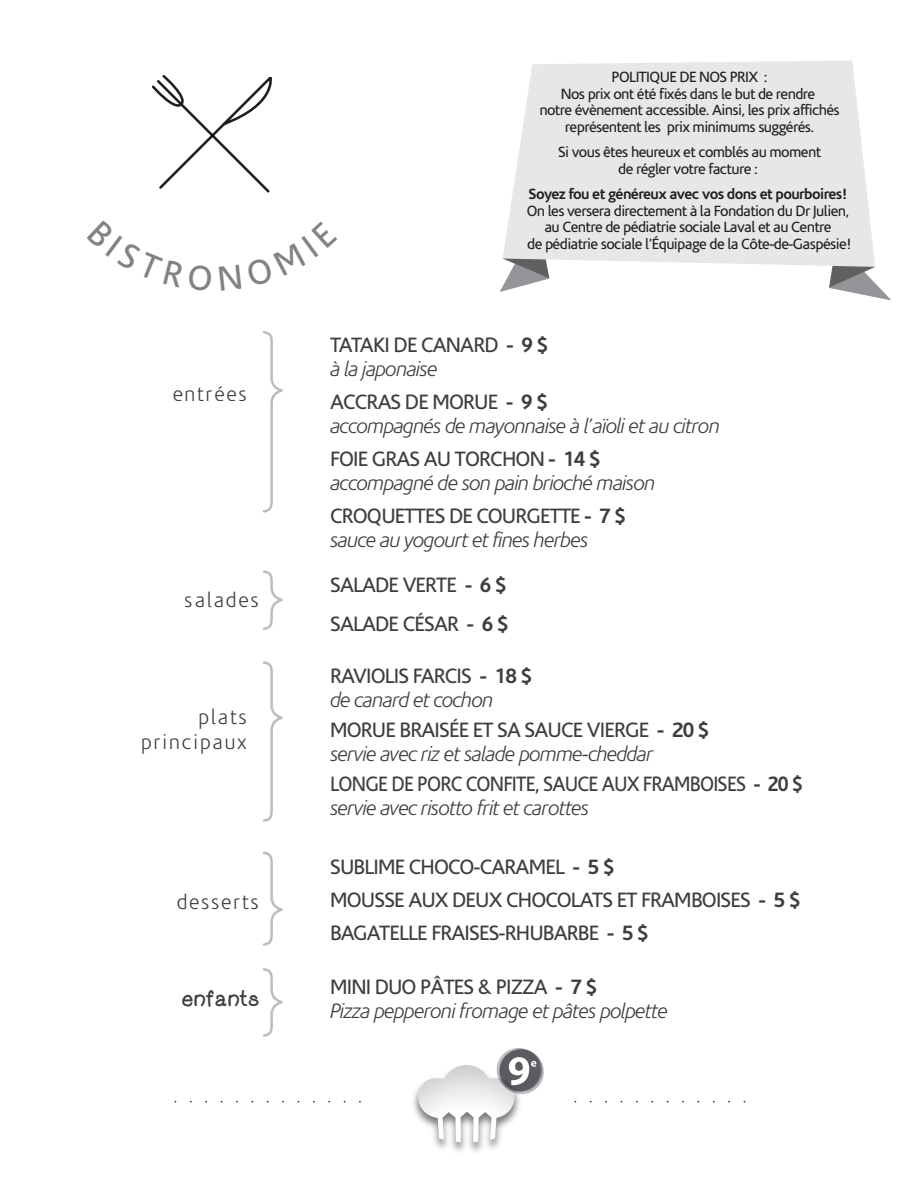
<style>
.page{position:relative;width:918px;height:1188px;background:#fff}
.page>*{position:absolute;margin:0;border:0;box-sizing:border-box;transform-origin:0 0}
.t1{font:italic 300 21px/24px "Corisande";letter-spacing:-.04em;color:#3e3e3f}
.t2{font:21px/33px "Corisande";letter-spacing:-.04em;color:#3e3e3f}
.t3{font:21px/24px "Corisande";letter-spacing:-.04em;color:#3e3e3f;scale:.94 1}
.t4{font:300 21px/25.2px "Corisande";letter-spacing:.075em;color:#3e3e3f;text-align:right}
.t5{font:21px "Djuice Writing";letter-spacing:.075em;color:#3e3e3f}
.t6{font:15px/16.5px "Corisande";letter-spacing:-.04em;color:#231f20;text-align:center}
.t7{font:700 15px "Corisande";letter-spacing:-.04em;color:#231f20}
.s1{font-weight:700}
.s2{font-weight:300;font-style:italic}
.s3{font-weight:400;font-style:normal}
.s4{font-weight:700;font-style:normal}
</style>
<div class="page">
<svg style="left:152px;top:75px;width:120px;height:118px"></svg>
<svg style="left:262px;top:331px;width:21px;height:182px"></svg>
<svg style="left:262px;top:661px;width:21px;height:161px"></svg>
<svg style="left:262px;top:570px;width:21px;height:60px"></svg>
<svg style="left:262px;top:851px;width:21px;height:95px"></svg>
<svg style="left:262px;top:968px;width:21px;height:69px"></svg>
<svg style="left:174px;top:1101px;width:186px;height:1px"></svg>
<svg style="left:574px;top:1101px;width:171px;height:1px"></svg>
<img style="left:413px;top:1090px;width:87px;height:62px">
<svg style="left:417px;top:1048px;width:127px;height:94px"></svg>
<svg style="left:829px;top:267px;width:62px;height:33px"></svg>
<svg style="left:500px;top:267px;width:49px;height:25px"></svg>
<svg style="left:503px;top:60px;width:372px;height:207px;background:#e7e8ea"></svg>
<h1 class="t4" style="left:172px;top:382px;width:76px">entrées</h1>
<h1 class="t4" style="left:185px;top:588px;width:75px">salades</h1>
<h1 class="t4" style="left:141px;top:704px;width:107px">plats principaux</h1>
<h1 class="t4" style="left:177px;top:890px;width:84px">desserts</h1>
<h1 class="t5" style="left:183px;top:990px;width:78px">enfants</h1>
<p class="t6" style="left:539px;top:69px;width:302px">POLITIQUE DE NOS PRIX :<br>Nos prix ont été fixés dans le but de rendre<br>notre évènement accessible. Ainsi, les prix affichés représentent les prix minimums suggérés.</p>
<p class="t6" style="left:558px;top:144px;width:264px">Si vous êtes heureux et comblés au moment de régler votre facture :</p>
<p class="t7" style="left:529px;top:185px;width:321px">Soyez fou et généreux avec vos dons et pourboires!</p>
<p class="t6" style="left:527px;top:203px;width:327px">On les versera directement à la Fondation du Dr Julien, au Centre de pédiatrie sociale Laval et au Centre<br>de pédiatrie sociale l’Équipage de la Côte-de-Gaspésie!</p>
<h1 class="t2" style="left:330px;top:333px;width:220px;line-height:24px">TATAKI DE CANARD <span class="s1">- 9 $ </span><span class="s2">à la japonaise</span></h1>
<h1 class="t1" style="left:330px;top:390px;width:391px"><span class="s3">ACCRAS DE MORUE</span> <span class="s4">- 9 $<br></span>accompagnés de mayonnaise à l’aïoli et au citron</h1>
<h1 class="t1" style="left:330px;top:447px;width:327px"><span class="s3">FOIE GRAS AU TORCHON</span> <span class="s4">- 14 $ </span>accompagné de son pain brioché maison</h1>
<h1 class="t1" style="left:330px;top:504px;width:297px"><span class="s3">CROQUETTES DE COURGETTE</span> <span class="s4">- 7 $ </span>sauce au yogourt et fines herbes</h1>
<h1 class="t2" style="left:330px;top:566px;width:180px;line-height:39px">SALADE VERTE <span class="s1">- 6 $<br></span>SALADE CÉSAR <span class="s1">- 6 $</span></h1>
<h1 class="t1" style="left:330px;top:665px;width:204px"><span class="s3">RAVIOLIS FARCIS</span> <span class="s4">- 18 $ </span>de canard et cochon</h1>
<h1 class="t1" style="left:330px;top:719px;width:381px"><span class="s3">MORUE BRAISÉE ET SA SAUCE VIERGE</span> <span class="s4">- 20 $ </span>servie avec riz et salade pomme-cheddar</h1>
<h1 class="t3" style="left:330px;top:773px;width:505px">LONGE DE PORC CONFITE, SAUCE AUX FRAMBOISES <span class="s1">- 20 $ </span><span class="s2">servie avec risotto frit et carottes</span></h1>
<h1 class="t2" style="left:330px;top:851px;width:472px">SUBLIME CHOCO-CARAMEL <span class="s1">- 5 $<br></span>MOUSSE AUX DEUX CHOCOLATS ET FRAMBOISES <span class="s1">- 5 $<br></span>BAGATELLE FRAISES-RHUBARBE <span class="s1">- 5 $</span></h1>
<h1 class="t1" style="left:330px;top:975px;width:339px"><span class="s3">MINI DUO PÂTES &amp; PIZZA</span> <span class="s4">- 7 $<br></span>Pizza pepperoni fromage et pâtes polpette</h1>
</div>
